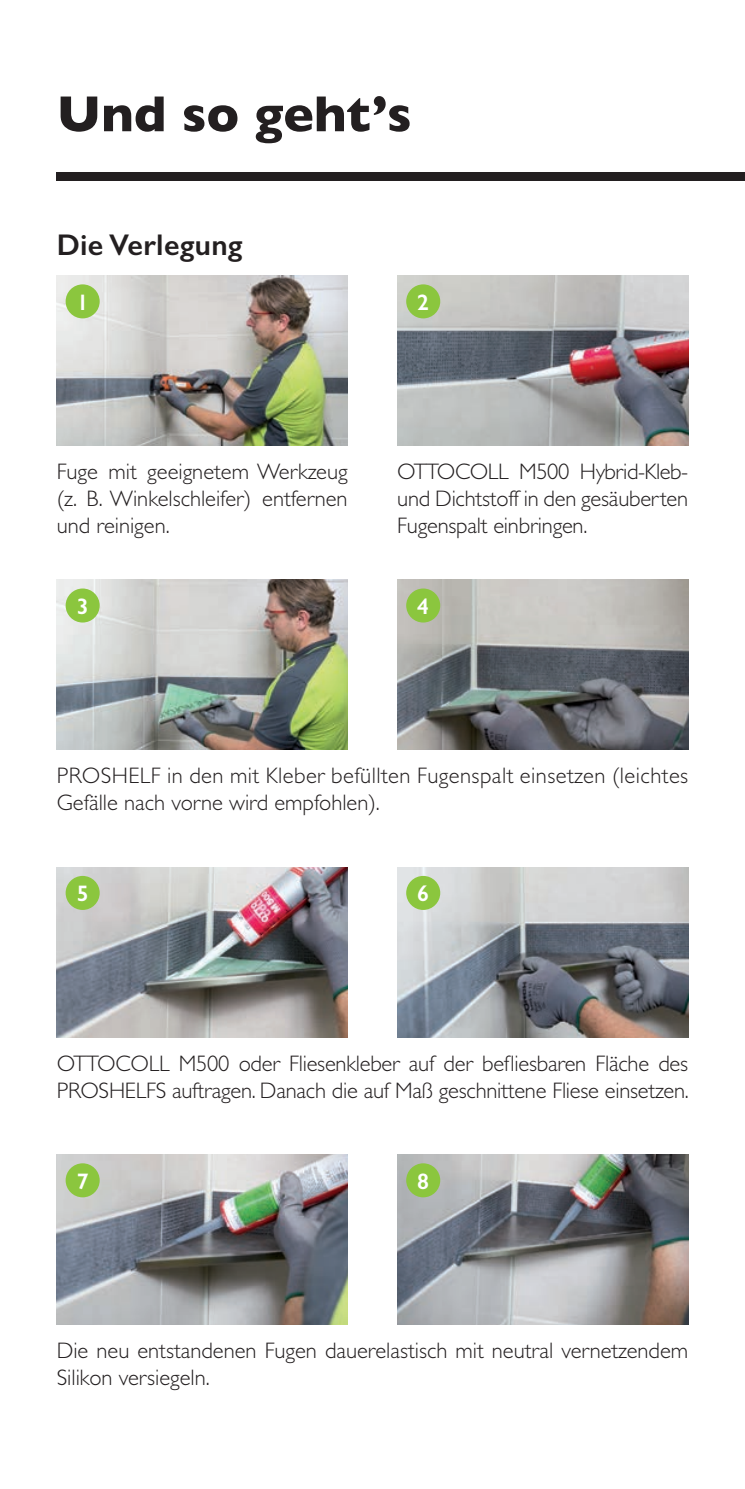
<style>
.page{position:relative;width:745px;height:1489px;background:#fff}
.page>*{position:absolute;margin:0;border:0;box-sizing:border-box;transform-origin:0 0}
.t1{font:700 51.25px "Gill Sans";color:#231f20}
.t2{font:600 30px "Gill Sans";letter-spacing:.01em;color:#231f20}
.t3{font:300 22.5px/27px "Gill Sans";color:#231f20;text-align:justify}
.t4{font:300 22.5px/27px "Gill Sans";letter-spacing:.02em;color:#231f20}
.t5{font:600 22.5px "Gill Sans";color:#fff}
</style>
<div class="page">
<div style="left:57px;top:172px;width:687px;height:8px;background:#231f20"></div>
<img style="left:57px;top:275px;width:290px;height:170px">
<img style="left:57px;top:867px;width:290px;height:170px">
<img style="left:57px;top:579px;width:290px;height:170px">
<img style="left:57px;top:1154px;width:290px;height:170px">
<img style="left:397px;top:275px;width:290px;height:170px">
<img style="left:397px;top:867px;width:290px;height:170px">
<img style="left:397px;top:579px;width:290px;height:170px">
<img style="left:397px;top:1154px;width:290px;height:170px">
<div style="left:66px;top:284px;width:34px;height:34px;background:#8bc63e;border-radius:50%"></div>
<div style="left:66px;top:588px;width:34px;height:34px;background:#8bc63e;border-radius:50%"></div>
<div style="left:66px;top:875px;width:34px;height:34px;background:#8bc63e;border-radius:50%"></div>
<div style="left:66px;top:1163px;width:34px;height:34px;background:#8bc63e;border-radius:50%"></div>
<div style="left:406px;top:284px;width:34px;height:34px;background:#8bc63e;border-radius:50%"></div>
<div style="left:406px;top:588px;width:34px;height:34px;background:#8bc63e;border-radius:50%"></div>
<div style="left:406px;top:875px;width:34px;height:34px;background:#8bc63e;border-radius:50%"></div>
<div style="left:406px;top:1163px;width:34px;height:34px;background:#8bc63e;border-radius:50%"></div>
<h1 class="t1" style="left:57px;top:73px;width:356px">Und so geht’s</h1>
<h2 class="t2" style="left:57px;top:227px;width:187px">Die Verlegung</h2>
<p class="t5" style="left:77px;top:288px;width:13px">1</p>
<p class="t5" style="left:417px;top:288px;width:13px">2</p>
<p class="t3" style="left:57px;top:457px;width:292px">Fuge mit geeignetem Werkzeug (z. B. Winkelschleifer) entfernen und reinigen.</p>
<p class="t5" style="left:77px;top:592px;width:13px">3</p>
<p class="t3" style="left:397px;top:457px;width:292px">OTTOCOLL M500 Hybrid-Kleb&shy;und Dichtstoff in den gesäuberten Fugenspalt einbringen.</p>
<p class="t5" style="left:417px;top:592px;width:13px">4</p>
<p class="t4" style="left:57px;top:761px;width:632px">PROSHELF in den mit Kleber befüllten Fugenspalt einsetzen (leichtes<br>Gefälle nach vorne wird empfohlen).</p>
<p class="t5" style="left:77px;top:880px;width:13px">5</p>
<p class="t5" style="left:417px;top:880px;width:13px">6</p>
<p class="t3" style="left:57px;top:1048px;width:633px">OTTOCOLL M500 oder Fliesenkleber auf der befliesbaren Fläche des<br>PROSHELFS auftragen. Danach die auf Maß geschnittene Fliese einsetzen.</p>
<p class="t5" style="left:77px;top:1167px;width:13px">7</p>
<p class="t5" style="left:417px;top:1167px;width:13px">8</p>
<p class="t3" style="left:57px;top:1335px;width:632px">Die neu entstandenen Fugen dauerelastisch mit neutral vernetzendem<br>Silikon versiegeln.</p>
</div>
